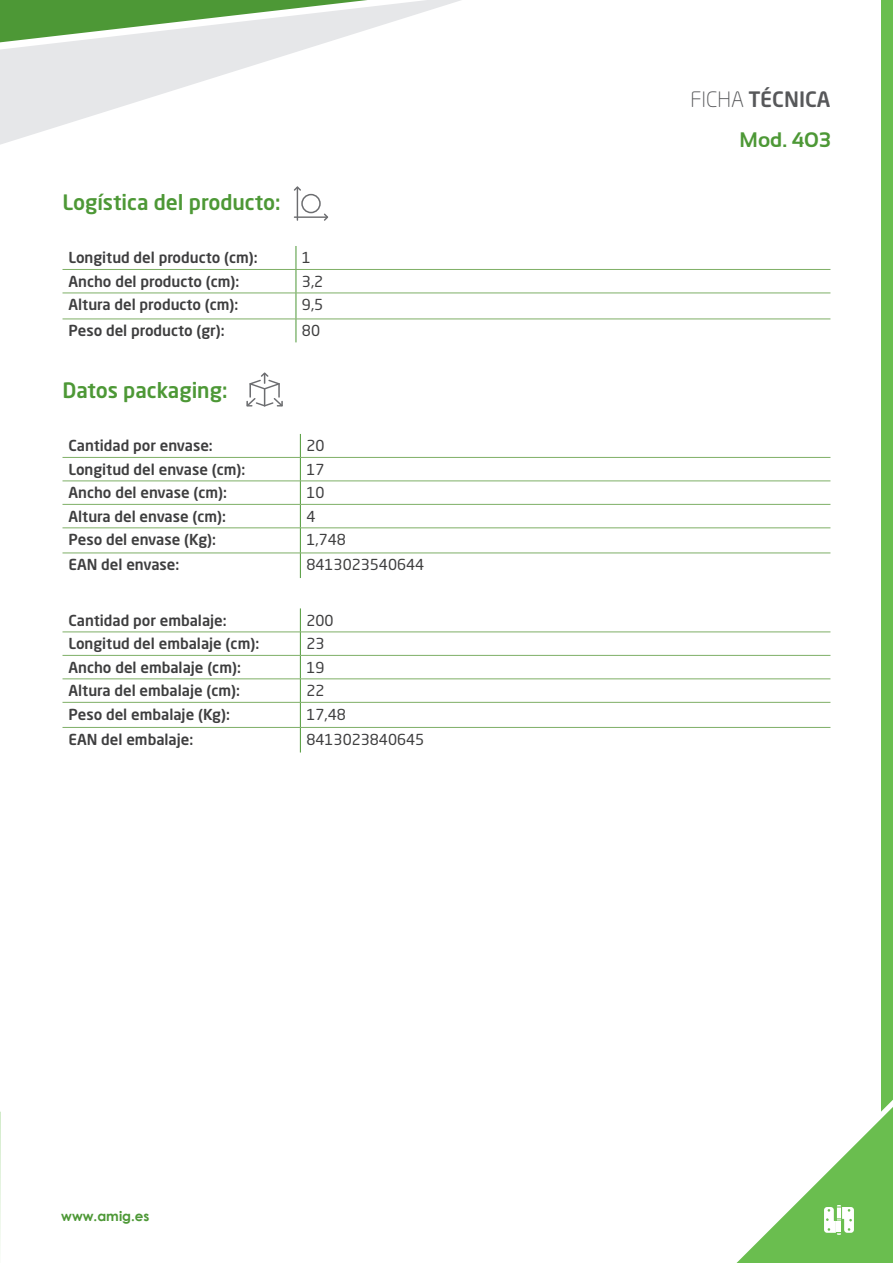
<style>
.page{position:relative;width:893px;height:1263px;background:#fff}
.page>*{position:absolute;margin:0;border:0;box-sizing:border-box;transform-origin:0 0}
.t1{font:500 21px "Neo Sans Pro";color:#4d9836}
.t2{font:500 21px "Neo Sans Pro";color:#57585a}
.t3{font:700 21px "Sansation";color:#4d9836}
.t4{font:500 15px "Neo Sans Pro";color:#3e3e3f}
.t5{font:15px "Neo Sans Pro";color:#3e3e3f}
.t6{font:700 13.5px "Century Gothic";color:#4d9836}
.s1{font-weight:300}
</style>
<div class="page">
<svg style="left:1px;top:0;width:460px;height:144px"></svg>
<hr style="left:0;top:0;width:1px;height:1263px;background:#6abe4f">
<svg style="left:0;top:1104px;width:1px;height:159px"></svg>
<div style="left:881px;top:0;width:12px;height:1263px;background:#6abe4f"></div>
<svg style="left:736px;top:1100px;width:157px;height:163px"></svg>
<svg style="left:246px;top:372px;width:37px;height:34px"></svg>
<svg style="left:294px;top:186px;width:7px;height:5px"></svg>
<svg style="left:324px;top:213px;width:4px;height:8px"></svg>
<hr style="left:297px;top:187px;width:1px;height:34px;background:#6c6d70">
<hr style="left:294px;top:216px;width:34px;height:2px;background:#6c6d70">
<div style="left:301px;top:194px;width:20px;height:19px;border:2px solid #6c6d70;border-radius:50%"></div>
<svg style="left:296px;top:246px;width:1px;height:96px"></svg>
<hr style="left:63px;top:269px;width:233px;height:1px;background:#7eaf66">
<hr style="left:296px;top:269px;width:534px;height:1px;background:#7eaf66">
<hr style="left:63px;top:293px;width:233px;height:1px;background:#7eaf66">
<hr style="left:296px;top:293px;width:534px;height:1px;background:#7eaf66">
<hr style="left:63px;top:319px;width:233px;height:1px;background:#7eaf66">
<hr style="left:296px;top:319px;width:534px;height:1px;background:#7eaf66">
<svg style="left:300px;top:434px;width:1px;height:144px"></svg>
<hr style="left:63px;top:457px;width:237px;height:1px;background:#7eaf66">
<hr style="left:300px;top:457px;width:530px;height:1px;background:#7eaf66">
<hr style="left:63px;top:481px;width:237px;height:1px;background:#7eaf66">
<hr style="left:300px;top:481px;width:530px;height:1px;background:#7eaf66">
<hr style="left:63px;top:504px;width:237px;height:1px;background:#7eaf66">
<hr style="left:300px;top:504px;width:530px;height:1px;background:#7eaf66">
<hr style="left:63px;top:528px;width:237px;height:1px;background:#7eaf66">
<hr style="left:300px;top:528px;width:530px;height:1px;background:#7eaf66">
<hr style="left:63px;top:553px;width:237px;height:1px;background:#7eaf66">
<hr style="left:300px;top:553px;width:530px;height:1px;background:#7eaf66">
<svg style="left:300px;top:608px;width:1px;height:144px"></svg>
<hr style="left:63px;top:632px;width:237px;height:1px;background:#7eaf66">
<hr style="left:300px;top:632px;width:530px;height:1px;background:#7eaf66">
<hr style="left:63px;top:655px;width:237px;height:1px;background:#7eaf66">
<hr style="left:300px;top:655px;width:530px;height:1px;background:#7eaf66">
<hr style="left:63px;top:679px;width:237px;height:1px;background:#7eaf66">
<hr style="left:300px;top:679px;width:530px;height:1px;background:#7eaf66">
<hr style="left:63px;top:702px;width:237px;height:1px;background:#7eaf66">
<hr style="left:300px;top:702px;width:530px;height:1px;background:#7eaf66">
<hr style="left:63px;top:727px;width:237px;height:1px;background:#7eaf66">
<hr style="left:300px;top:727px;width:530px;height:1px;background:#7eaf66">
<p class="t1" style="left:63px;top:189px;width:220px">Logística del producto:</p>
<p class="t4" style="left:69px;top:248px;width:191px">Longitud del producto (cm):</p>
<p class="t5" style="left:302px;top:249px;width:11px">1</p>
<p class="t4" style="left:69px;top:272px;width:172px">Ancho del producto (cm):</p>
<p class="t5" style="left:302px;top:272px;width:23px">3,2</p>
<p class="t4" style="left:69px;top:295px;width:172px">Altura del producto (cm):</p>
<p class="t5" style="left:302px;top:296px;width:23px">9,5</p>
<p class="t4" style="left:69px;top:321px;width:158px">Peso del producto (gr):</p>
<p class="t5" style="left:302px;top:322px;width:20px">80</p>
<p class="t1" style="left:63px;top:377px;width:166px">Datos packaging:</p>
<p class="t4" style="left:69px;top:436px;width:146px">Cantidad por envase:</p>
<p class="t5" style="left:306px;top:437px;width:20px">20</p>
<p class="t4" style="left:69px;top:460px;width:178px">Longitud del envase (cm):</p>
<p class="t5" style="left:306px;top:460px;width:20px">17</p>
<p class="t4" style="left:69px;top:483px;width:160px">Ancho del envase (cm):</p>
<p class="t5" style="left:306px;top:484px;width:20px">10</p>
<p class="t4" style="left:69px;top:507px;width:159px">Altura del envase (cm):</p>
<p class="t5" style="left:306px;top:507px;width:11px">4</p>
<p class="t4" style="left:69px;top:530px;width:149px">Peso del envase (Kg):</p>
<p class="t5" style="left:306px;top:531px;width:41px">1,748</p>
<p class="t4" style="left:69px;top:555px;width:112px">EAN del envase:</p>
<p class="t5" style="left:306px;top:556px;width:119px">8413023540644</p>
<p class="t4" style="left:69px;top:611px;width:160px">Cantidad por embalaje:</p>
<p class="t5" style="left:306px;top:611px;width:29px">200</p>
<p class="t4" style="left:69px;top:634px;width:192px">Longitud del embalaje (cm):</p>
<p class="t5" style="left:306px;top:635px;width:20px">23</p>
<p class="t4" style="left:69px;top:658px;width:174px">Ancho del embalaje (cm):</p>
<p class="t5" style="left:306px;top:658px;width:20px">19</p>
<p class="t4" style="left:69px;top:681px;width:173px">Altura del embalaje (cm):</p>
<p class="t5" style="left:306px;top:682px;width:20px">22</p>
<p class="t4" style="left:69px;top:705px;width:163px">Peso del embalaje (Kg):</p>
<p class="t5" style="left:306px;top:705px;width:41px">17,48</p>
<p class="t4" style="left:69px;top:730px;width:126px">EAN del embalaje:</p>
<p class="t5" style="left:306px;top:730px;width:119px">8413023840645</p>
<p class="t6" style="left:61px;top:1206px;width:90px">www.amig.es</p>
<h1 class="t2" style="left:690px;top:86px;width:141px"><span class="s1">FICHA</span> TÉCNICA</h1>
<p class="t3" style="left:740px;top:128px;width:92px">Mod. 403</p>
</div>
